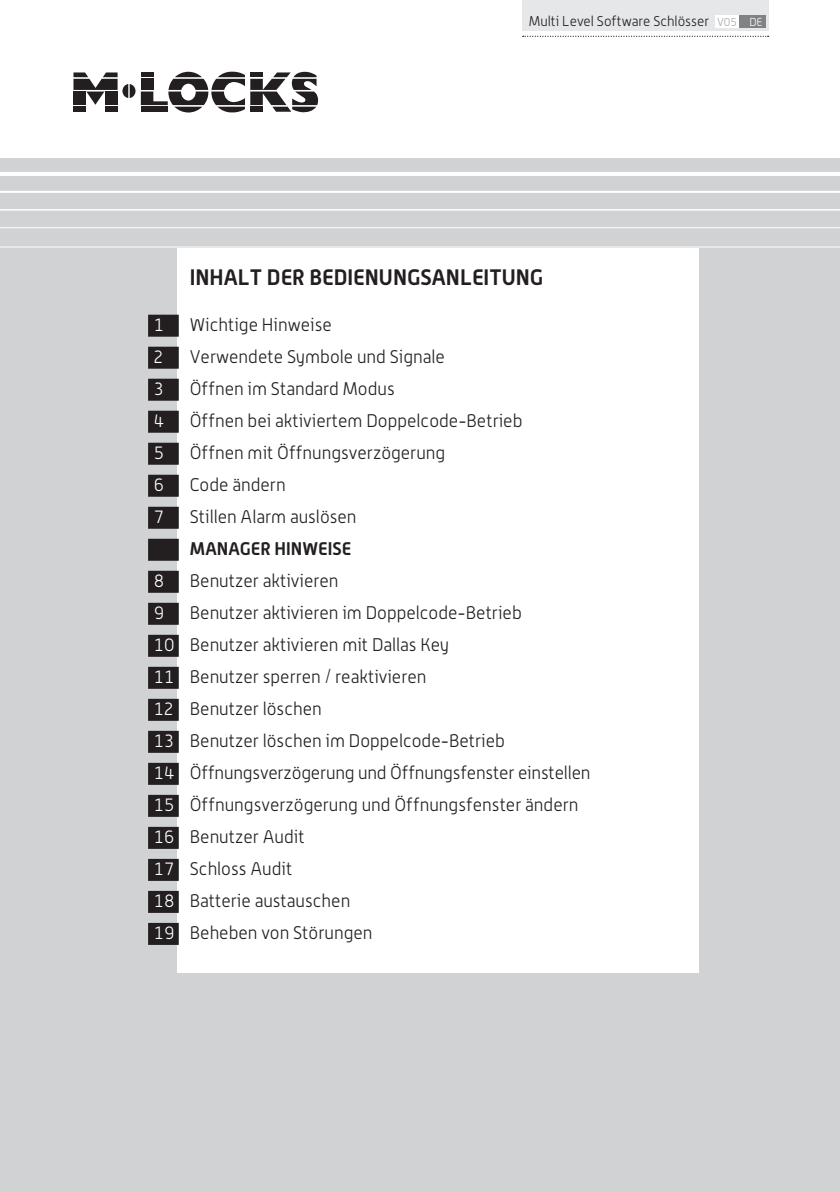
<style>
.page{position:relative;width:840px;height:1191px;background:#fff}
.page>*{position:absolute;margin:0;border:0;box-sizing:border-box;transform-origin:0 0}
.t1{font:700 22px "Alwyn OT";color:#231f20}
.inhoudsopgave{font:300 18px "Alwyn OT";color:#231f20}
.inhoudsopgave-2{font:700 18px "Alwyn OT";color:#231f20}
.inhoudsopgave-3{font:300 18px "Alwyn OT";color:#fff}
.t2{font:300 14px "Alwyn OT";color:#231f20}
.s1{font-size:11.4px;color:#a8a9ad}
.s2{font-size:11.4px;color:#fff}
.s3{color:#fff}
</style>
<div class="page">
<div style="left:522px;top:0;width:245px;height:31px;background:#e6e7e9"></div>
<div style="left:714px;top:15px;width:24px;height:13px;background:#fff"></div>
<div style="left:738px;top:15px;width:27px;height:13px;background:#808285"></div>
<svg style="left:522px;top:36px;width:246px;height:1px"></svg>
<div style="left:0;top:159px;width:839px;height:1032px;background:#d1d2d4"></div>
<hr style="left:0;top:172px;width:839px;height:4px;background:#fff">
<hr style="left:0;top:191px;width:839px;height:2px;background:#fff">
<hr style="left:0;top:209px;width:839px;height:1px;background:#fff">
<hr style="left:0;top:227px;width:839px;height:1px;background:#fff">
<hr style="left:0;top:247px;width:839px;height:1px;background:#fff">
<div style="left:73px;top:107px;width:13px;height:5px;background:#231f20"></div>
<div style="left:105px;top:107px;width:12px;height:5px;background:#231f20"></div>
<svg style="left:141px;top:72px;width:177px;height:40px"></svg>
<div style="left:141px;top:79px;width:12px;height:11px;background:#231f20"></div>
<div style="left:141px;top:107px;width:27px;height:5px;background:#231f20"></div>
<svg style="left:73px;top:72px;width:62px;height:33px"></svg>
<div style="left:178px;top:248px;width:520px;height:724px;background:#fff"></div>
<div style="left:148px;top:315px;width:31px;height:22px;background:#231f20"></div>
<div style="left:148px;top:347px;width:31px;height:22px;background:#231f20"></div>
<div style="left:148px;top:379px;width:31px;height:22px;background:#231f20"></div>
<div style="left:148px;top:411px;width:31px;height:22px;background:#231f20"></div>
<div style="left:148px;top:443px;width:31px;height:22px;background:#231f20"></div>
<div style="left:148px;top:475px;width:31px;height:22px;background:#231f20"></div>
<div style="left:148px;top:507px;width:31px;height:22px;background:#231f20"></div>
<div style="left:148px;top:539px;width:31px;height:22px;background:#231f20"></div>
<div style="left:148px;top:571px;width:31px;height:22px;background:#231f20"></div>
<div style="left:148px;top:603px;width:31px;height:22px;background:#231f20"></div>
<div style="left:148px;top:635px;width:31px;height:22px;background:#231f20"></div>
<div style="left:148px;top:667px;width:31px;height:22px;background:#231f20"></div>
<div style="left:148px;top:699px;width:31px;height:22px;background:#231f20"></div>
<div style="left:148px;top:731px;width:31px;height:22px;background:#231f20"></div>
<div style="left:148px;top:763px;width:31px;height:22px;background:#231f20"></div>
<div style="left:148px;top:795px;width:31px;height:22px;background:#231f20"></div>
<div style="left:148px;top:827px;width:31px;height:22px;background:#231f20"></div>
<div style="left:148px;top:859px;width:31px;height:22px;background:#231f20"></div>
<div style="left:148px;top:891px;width:31px;height:22px;background:#231f20"></div>
<div style="left:148px;top:923px;width:31px;height:22px;background:#231f20"></div>
<p class="t2" style="left:528px;top:13px;width:235px">Multi Level Software Schlösser <span class="s1">V05</span> <span class="s2">DE</span></p>
<p class="t1" style="left:190px;top:263px;width:355px">INHALT DER BEDIENUNGSANLEITUNG</p>
<p class="inhoudsopgave-3" style="left:154px;top:314px;width:12px">1</p>
<p class="inhoudsopgave" style="left:190px;top:314px;width:143px">Wichtige Hinweise</p>
<p class="inhoudsopgave-3" style="left:154px;top:346px;width:12px">2</p>
<p class="inhoudsopgave" style="left:190px;top:346px;width:256px">Verwendete Symbole und Signale</p>
<p class="inhoudsopgave-3" style="left:154px;top:378px;width:12px">3</p>
<p class="inhoudsopgave" style="left:190px;top:378px;width:206px">Öffnen im Standard Modus</p>
<p class="inhoudsopgave-3" style="left:154px;top:410px;width:12px">4</p>
<p class="inhoudsopgave" style="left:190px;top:410px;width:334px">Öffnen bei aktiviertem Doppelcode-Betrieb</p>
<p class="inhoudsopgave-3" style="left:154px;top:442px;width:12px">5</p>
<p class="inhoudsopgave" style="left:190px;top:442px;width:257px">Öffnen mit Öffnungsverzögerung</p>
<p class="inhoudsopgave-3" style="left:154px;top:474px;width:12px">6</p>
<p class="inhoudsopgave" style="left:190px;top:474px;width:97px">Code ändern</p>
<p class="inhoudsopgave-3" style="left:154px;top:506px;width:12px">7</p>
<p class="inhoudsopgave" style="left:190px;top:506px;width:168px">Stillen Alarm auslösen</p>
<p class="inhoudsopgave-2" style="left:190px;top:537px;width:163px">MANAGER HINWEISE</p>
<p class="inhoudsopgave-3" style="left:154px;top:570px;width:12px">8</p>
<p class="inhoudsopgave" style="left:190px;top:570px;width:150px">Benutzer aktivieren</p>
<p class="inhoudsopgave-3" style="left:154px;top:602px;width:12px">9</p>
<p class="inhoudsopgave" style="left:190px;top:602px;width:333px">Benutzer aktivieren im Doppelcode-Betrieb</p>
<p class="inhoudsopgave" style="left:154px;top:634px;width:297px"><span class="s3">10</span> Benutzer aktivieren mit Dallas Key</p>
<p class="inhoudsopgave" style="left:154px;top:666px;width:274px"><span class="s3">11</span> Benutzer sperren / reaktivieren</p>
<p class="inhoudsopgave" style="left:154px;top:698px;width:169px"><span class="s3">12</span> Benutzer löschen</p>
<p class="inhoudsopgave" style="left:154px;top:730px;width:352px"><span class="s3">13</span> Benutzer löschen im Doppelcode-Betrieb</p>
<p class="inhoudsopgave" style="left:154px;top:762px;width:448px"><span class="s3">14</span> Öffnungsverzögerung und Öffnungsfenster einstellen<span class="s3">8</span></p>
<p class="inhoudsopgave" style="left:154px;top:794px;width:426px"><span class="s3">15</span> Öffnungsverzögerung und Öffnungsfenster ändern</p>
<p class="inhoudsopgave" style="left:154px;top:826px;width:152px"><span class="s3">16</span> Benutzer Audit</p>
<p class="inhoudsopgave" style="left:154px;top:858px;width:140px"><span class="s3">17</span> Schloss Audit</p>
<p class="inhoudsopgave" style="left:154px;top:890px;width:198px"><span class="s3">18</span> Batterie austauschen</p>
<p class="inhoudsopgave" style="left:154px;top:922px;width:220px"><span class="s3">19</span> Beheben von Störungen</p>
</div>
